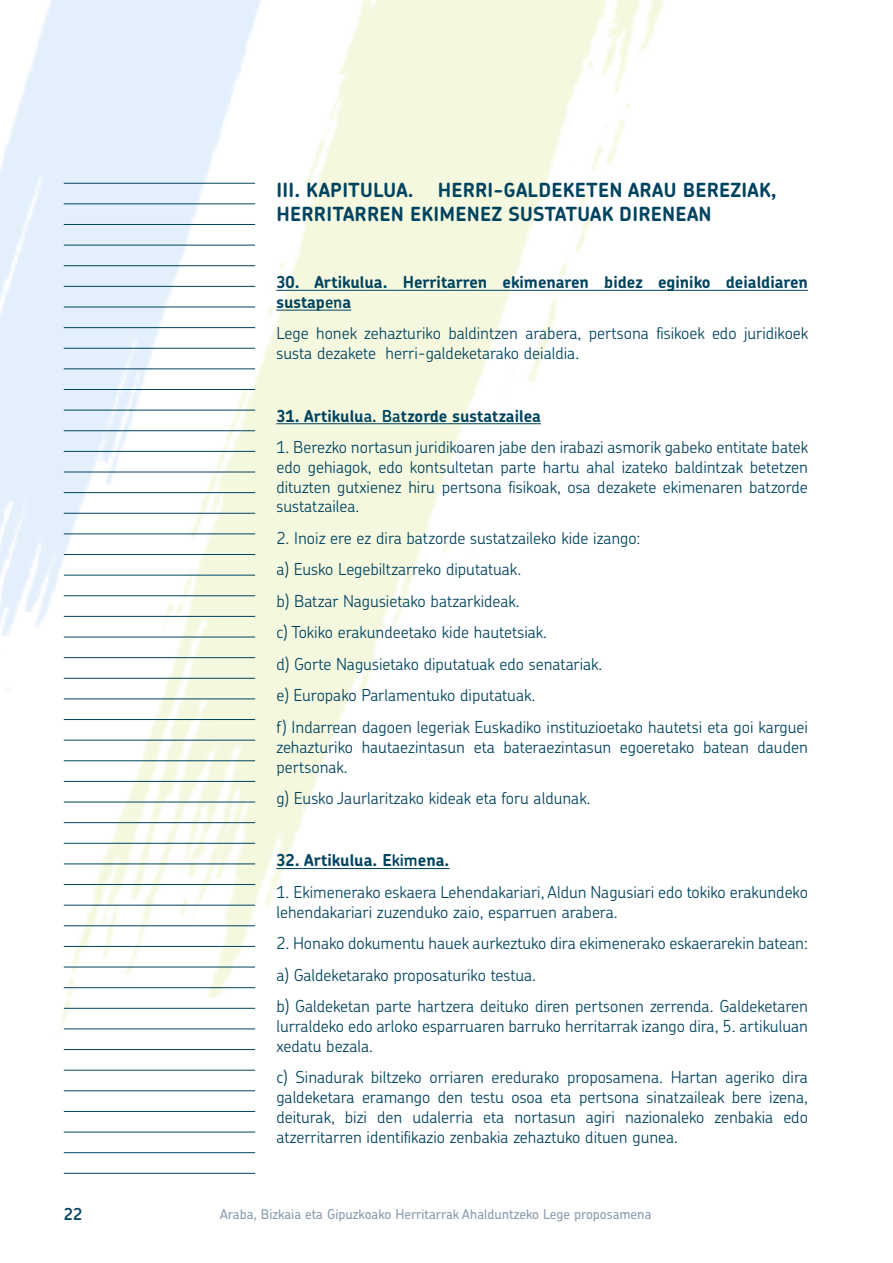
<style>
.page{position:relative;width:893px;height:1263px;background:#fff}
.page>*{position:absolute;margin:0;border:0;box-sizing:border-box;transform-origin:0 0}
.t1{font:700 19.5px/24px "Chevin Std";letter-spacing:.015em;color:#00435f}
.t2{font:300 16.5px/19.8px "Chevin Std";color:#00435f}
.t3{font:700 16.5px/19.8px "Chevin Std";color:#00435f}
.t4{font:600 16.5px "Chevin Std";color:#00435f}
.t5{font:500 13.5px "Chevin Std";color:#899baf}
.s1{font-weight:600}
</style>
<div class="page">
<img style="left:0;top:0;width:808px;height:1030px">
<hr style="left:64px;top:183px;width:191px;height:1px;background:#00435f">
<hr style="left:64px;top:245px;width:191px;height:1px;background:#00435f">
<hr style="left:64px;top:1173px;width:191px;height:1px;background:#00435f">
<hr style="left:64px;top:203px;width:191px;height:1px;background:#00435f">
<hr style="left:64px;top:286px;width:191px;height:1px;background:#00435f">
<hr style="left:64px;top:265px;width:191px;height:1px;background:#00435f">
<hr style="left:64px;top:368px;width:191px;height:1px;background:#00435f">
<hr style="left:64px;top:224px;width:191px;height:1px;background:#00435f">
<hr style="left:64px;top:327px;width:191px;height:1px;background:#00435f">
<hr style="left:64px;top:348px;width:191px;height:1px;background:#00435f">
<hr style="left:64px;top:451px;width:191px;height:1px;background:#00435f">
<hr style="left:64px;top:307px;width:191px;height:1px;background:#00435f">
<hr style="left:64px;top:410px;width:191px;height:1px;background:#00435f">
<hr style="left:64px;top:430px;width:191px;height:1px;background:#00435f">
<hr style="left:64px;top:575px;width:191px;height:1px;background:#00435f">
<hr style="left:64px;top:472px;width:191px;height:1px;background:#00435f">
<hr style="left:64px;top:616px;width:191px;height:1px;background:#00435f">
<hr style="left:64px;top:389px;width:191px;height:1px;background:#00435f">
<hr style="left:64px;top:513px;width:191px;height:1px;background:#00435f">
<hr style="left:64px;top:492px;width:191px;height:1px;background:#00435f">
<hr style="left:64px;top:554px;width:191px;height:1px;background:#00435f">
<hr style="left:64px;top:533px;width:191px;height:1px;background:#00435f">
<hr style="left:64px;top:657px;width:191px;height:1px;background:#00435f">
<hr style="left:64px;top:595px;width:191px;height:1px;background:#00435f">
<hr style="left:64px;top:698px;width:191px;height:1px;background:#00435f">
<hr style="left:64px;top:637px;width:191px;height:1px;background:#00435f">
<hr style="left:64px;top:740px;width:191px;height:1px;background:#00435f">
<hr style="left:64px;top:678px;width:191px;height:1px;background:#00435f">
<hr style="left:64px;top:781px;width:191px;height:1px;background:#00435f">
<hr style="left:64px;top:719px;width:191px;height:1px;background:#00435f">
<hr style="left:64px;top:822px;width:191px;height:1px;background:#00435f">
<hr style="left:64px;top:760px;width:191px;height:1px;background:#00435f">
<hr style="left:64px;top:863px;width:191px;height:1px;background:#00435f">
<hr style="left:64px;top:802px;width:191px;height:1px;background:#00435f">
<hr style="left:64px;top:843px;width:191px;height:1px;background:#00435f">
<hr style="left:64px;top:884px;width:191px;height:1px;background:#00435f">
<hr style="left:64px;top:905px;width:191px;height:1px;background:#00435f">
<hr style="left:64px;top:925px;width:191px;height:1px;background:#00435f">
<hr style="left:64px;top:946px;width:191px;height:1px;background:#00435f">
<hr style="left:64px;top:967px;width:191px;height:1px;background:#00435f">
<hr style="left:64px;top:987px;width:191px;height:1px;background:#00435f">
<hr style="left:64px;top:1008px;width:191px;height:1px;background:#00435f">
<hr style="left:64px;top:1028px;width:191px;height:1px;background:#00435f">
<hr style="left:64px;top:1049px;width:191px;height:1px;background:#00435f">
<hr style="left:64px;top:1070px;width:191px;height:1px;background:#00435f">
<hr style="left:64px;top:1090px;width:191px;height:1px;background:#00435f">
<hr style="left:64px;top:1111px;width:191px;height:1px;background:#00435f">
<hr style="left:64px;top:1132px;width:191px;height:1px;background:#00435f">
<hr style="left:64px;top:1152px;width:191px;height:1px;background:#00435f">
<hr style="left:276px;top:290px;width:532px;height:1px;background:#00435f">
<hr style="left:276px;top:310px;width:75px;height:1px;background:#00435f">
<hr style="left:276px;top:423px;width:265px;height:1px;background:#00435f">
<hr style="left:276px;top:868px;width:173px;height:1px;background:#00435f">
<p class="t1" style="left:277px;top:178px;width:502px">III . Kapitulua. Herri-galdeketen arau bereziak, h erritarren ekimenez sustatuak direnean</p>
<p class="t3" style="left:276px;top:272px;width:533px">30. Artikulua. Herritarren ekimenaren bidez eginiko deialdiaren sustap<span class="s1">en</span>a</p>
<p class="t2" style="left:276px;top:323px;width:533px">Lege honek zehazturiko baldintzen arabera, pertsona fisikoek edo juridikoek susta dezakete herri-galdeketarako deialdia.</p>
<p class="t3" style="left:276px;top:405px;width:266px">31. Artikulu<span class="s1">a. Ba</span>tzorde sustatzailea</p>
<p class="t2" style="left:276px;top:437px;width:533px;text-align:justify">1. Berezko nortasun juridikoaren jabe den irabazi asmorik gabeko entitate batek edo gehiagok, edo kontsultetan parte hartu ahal izateko baldintzak betetzen dituzten gutxienez hiru pertsona fisikoak, osa dezakete ekimenaren batzorde sustatzailea.</p>
<p class="t2" style="left:276px;top:522px;width:533px;line-height:31.5px">2. I noiz ere ez dira batzorde sustatzaileko kide izango:<br>a) Eusko Legebiltzarreko diputatuak.<br>b) Batzar Nagusietako batzarkideak.<br>c) Tokiko erakundeetako kide hautetsiak.<br>d) Gorte Nagusietako diputatuak edo senatariak.<br>e) Europako Parlamentuko diputatuak.<br>f) I ndarrean dagoen legeriak Euskadiko instituzioetako hautetsi eta goi karguei</p>
<p class="t2" style="left:276px;top:736px;width:533px">zehazturiko hautaezintasun eta bateraezintasun egoeretako batean dauden pertsonak.</p>
<p class="t2" style="left:276px;top:788px;width:316px">g) Eusko Jaurlaritzako kideak eta foru aldunak.</p>
<p class="t3" style="left:276px;top:850px;width:175px">32. Artikulua. E<span class="s1">kim</span>ena.</p>
<p class="t2" style="left:276px;top:881px;width:533px">1. Ekimenerako eskaera Lehendakariari, Aldun Nagusiari edo tokiko erakundeko lehendakariari zuzenduko zaio, esparruen arabera.</p>
<p class="t2" style="left:276px;top:927px;width:533px;line-height:31.5px">2. Honako dokumentu hauek aurkeztuko dira ekimenerako eskaerarekin batean: a) Galdeketarako proposaturiko testua.<br>b) Galdeketan parte hartzera deituko diren pertsonen zerrenda. Galdeketaren</p>
<p class="t2" style="left:276px;top:1015px;width:533px">lurraldeko edo arloko esparruaren barruko herritarrak izango dira, 5. artikuluan xedatu bezala.</p>
<p class="t2" style="left:276px;top:1067px;width:533px;text-align:justify">c) Sinadurak biltzeko orriaren eredurako proposamena. Hartan ageriko dira galdeketara eramango den testu osoa eta pertsona sinatzaileak bere izena, deiturak, bizi den udalerria eta nortasun agiri nazionaleko zenbakia edo atzerritarren identifikazio zenbakia zehaztuko dituen gunea.</p>
<p class="t4" style="left:64px;top:1203px;width:20px">22</p>
<p class="t5" style="left:220px;top:1205px;width:433px">Araba, Bizkaia eta Gipuzkoako Herritarrak Ahalduntzeko Lege proposamena</p>
</div>
